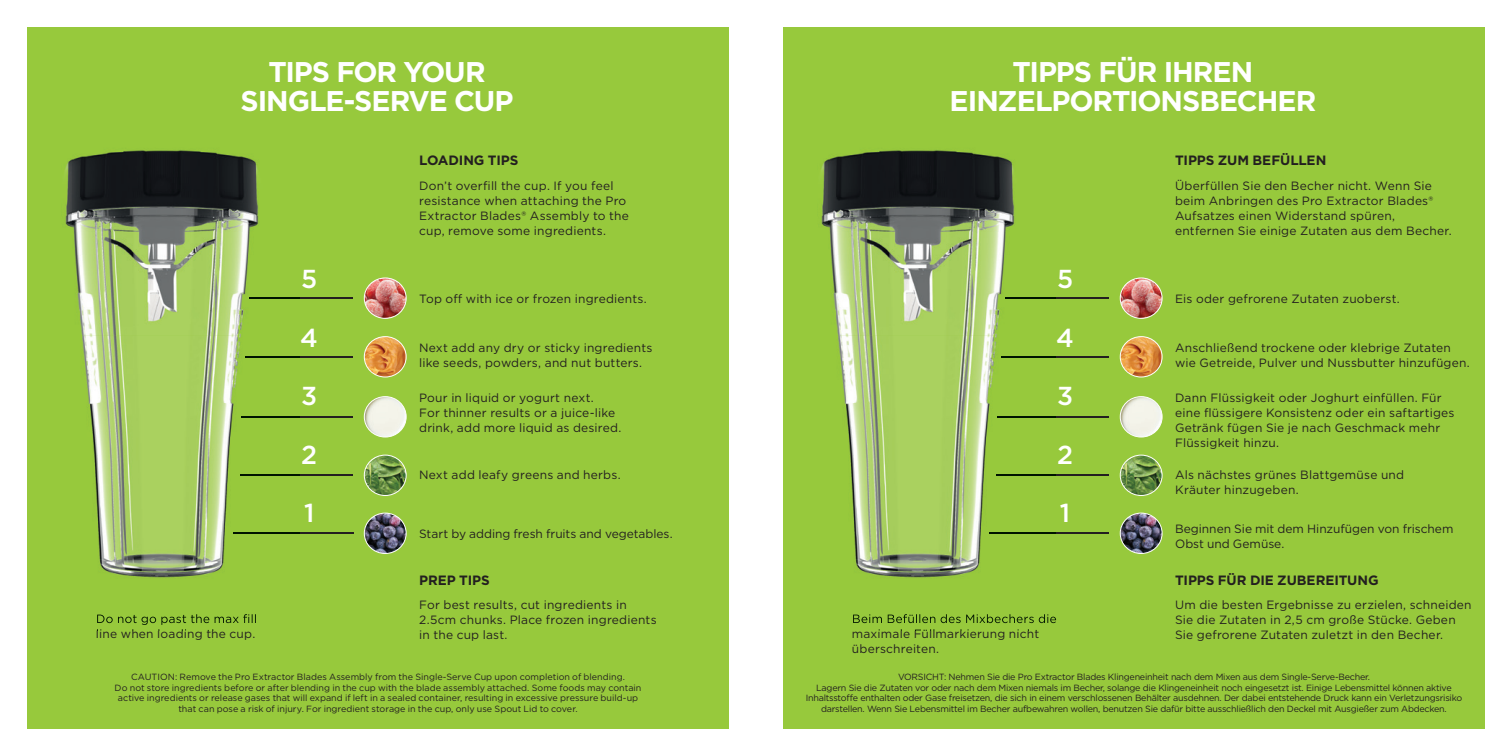
<style>
.page{position:relative;width:1512px;height:756px;background:#fff}
.page>*{position:absolute;margin:0;border:0;box-sizing:border-box;transform-origin:0 0}
.t1{font:700 28.5px/28.5px "Gotham";letter-spacing:-.035em;color:#fff;text-align:center}
.t2{font:500 25.95px "Gotham";color:#fff}
.t3{font:700 13.5px "Gotham";letter-spacing:-.005em;color:#231f20}
.t4{font:12px/15px "Gotham";letter-spacing:.015em;color:#231f20}
.t5{font:12px/15px "Gotham";letter-spacing:-.005em;color:#231f20}
.t6{font:9px/10.5px "Gotham";letter-spacing:-.025em;color:#231f20;text-align:center}
.t7{font:9px/10.5px "Gotham";color:#231f20;text-align:center}
</style>
<div class="page">
<div style="left:27px;top:27px;width:702px;height:702px;background:#97c93c"></div>
<hr style="left:234px;top:533px;width:119px;height:1px;background:#231f20">
<img style="left:364px;top:513px;width:42px;height:40px">
<div style="left:364px;top:513px;width:42px;height:41px;border:1px solid #fff;border-radius:50%"></div>
<hr style="left:249px;top:298px;width:104px;height:1px;background:#231f20">
<img style="left:364px;top:278px;width:42px;height:40px">
<div style="left:364px;top:278px;width:42px;height:41px;border:1px solid #fff;border-radius:50%"></div>
<hr style="left:246px;top:356px;width:107px;height:1px;background:#231f20">
<img style="left:364px;top:337px;width:42px;height:40px">
<div style="left:364px;top:336px;width:42px;height:41px;border:1px solid #fff;border-radius:50%"></div>
<hr style="left:241px;top:416px;width:112px;height:1px;background:#231f20">
<img style="left:364px;top:397px;width:42px;height:40px">
<div style="left:364px;top:396px;width:42px;height:41px;border:1px solid #fff;border-radius:50%"></div>
<hr style="left:240px;top:475px;width:113px;height:1px;background:#231f20">
<img style="left:364px;top:455px;width:42px;height:41px">
<div style="left:364px;top:455px;width:42px;height:41px;border:1px solid #fff;border-radius:50%"></div>
<img style="left:65px;top:150px;width:234px;height:428px">
<img style="left:234px;top:533px;width:65px;height:1px">
<img style="left:249px;top:298px;width:50px;height:1px">
<img style="left:246px;top:356px;width:53px;height:1px">
<img style="left:241px;top:416px;width:58px;height:1px">
<img style="left:240px;top:475px;width:59px;height:1px">
<img style="left:97px;top:614px;width:159px;height:11px">
<img style="left:97px;top:629px;width:117px;height:2px">
<div style="left:783px;top:27px;width:702px;height:702px;background:#97c93c"></div>
<hr style="left:990px;top:533px;width:119px;height:1px;background:#231f20">
<img style="left:1120px;top:513px;width:42px;height:40px">
<div style="left:1120px;top:513px;width:42px;height:41px;border:1px solid #fff;border-radius:50%"></div>
<hr style="left:1005px;top:298px;width:104px;height:1px;background:#231f20">
<img style="left:1120px;top:278px;width:42px;height:40px">
<div style="left:1120px;top:278px;width:42px;height:41px;border:1px solid #fff;border-radius:50%"></div>
<hr style="left:1002px;top:356px;width:107px;height:1px;background:#231f20">
<img style="left:1120px;top:337px;width:42px;height:40px">
<div style="left:1120px;top:336px;width:42px;height:41px;border:1px solid #fff;border-radius:50%"></div>
<hr style="left:997px;top:416px;width:112px;height:1px;background:#231f20">
<img style="left:1120px;top:397px;width:42px;height:40px">
<div style="left:1120px;top:396px;width:42px;height:41px;border:1px solid #fff;border-radius:50%"></div>
<hr style="left:996px;top:475px;width:113px;height:1px;background:#231f20">
<img style="left:1120px;top:455px;width:42px;height:41px">
<div style="left:1120px;top:455px;width:42px;height:41px;border:1px solid #fff;border-radius:50%"></div>
<img style="left:821px;top:150px;width:234px;height:474px">
<img style="left:990px;top:533px;width:65px;height:1px">
<img style="left:1005px;top:298px;width:50px;height:1px">
<img style="left:1002px;top:356px;width:53px;height:1px">
<img style="left:997px;top:416px;width:58px;height:1px">
<img style="left:996px;top:475px;width:59px;height:1px">
<img style="left:853px;top:614px;width:202px;height:9px">
<img style="left:878px;top:629px;width:159px;height:2px">
<h1 class="t1" style="left:241px;top:58px;width:274px">TIPS FOR YOUR<br>SINGLE-SERVE CUP</h1>
<p class="t3" style="left:419px;top:152px;width:101px">LOADING TIPS</p>
<p class="t4" style="left:96px;top:626px;width:161px">line when loading the cup.</p>
<h2 class="t2" style="left:301px;top:262px;width:18px">5</h2>
<h2 class="t2" style="left:300px;top:321px;width:19px">4</h2>
<h2 class="t2" style="left:301px;top:379px;width:18px">3</h2>
<h2 class="t2" style="left:301px;top:438px;width:17px">2</h2>
<h2 class="t2" style="left:304px;top:496px;width:12px">1</h2>
<p class="t4" style="left:419px;top:178px;width:211px">Don’t overfill the cup. If you feel resistance when attaching the Pro Extractor Blades® Assembly to the cup, remove some ingredients.</p>
<p class="t4" style="left:419px;top:291px;width:229px">Top off with ice or frozen ingredients.</p>
<p class="t4" style="left:419px;top:340px;width:235px">Next add any dry or sticky ingredients like seeds, powders, and nut butters.</p>
<p class="t4" style="left:419px;top:390px;width:204px">Pour in liquid or yogurt next.<br>For thinner results or a juice-like drink, add more liquid as desired.</p>
<p class="t4" style="left:419px;top:467px;width:203px">Next add leafy greens and herbs.</p>
<p class="t5" style="left:419px;top:526px;width:255px">Start by adding fresh fruits and vegetables.</p>
<p class="t3" style="left:419px;top:572px;width:72px">PREP TIPS</p>
<p class="t4" style="left:419px;top:597px;width:239px">For best results, cut ingredients in<br>2.5cm chunks. Place frozen ingredients in the cup last.</p>
<p class="t7" style="left:115px;top:671px;width:528px">CAUTION: Remove the Pro Extractor Blades Assembly from the Single-Serve Cup upon completion of blending.<br>Do not store ingredients before or after blending in the cup with the blade assembly attached. Some foods may contain active ingredients or release gases that will expand if left in a sealed container, resulting in excessive pressure build-up that can pose a risk of injury. For ingredient storage in the cup, only use Spout Lid to cover.</p>
<h1 class="t1" style="left:950px;top:58px;width:368px">TIPPS FÜR IHREN<br>EINZELPORTIONSBECHER</h1>
<p class="t3" style="left:1175px;top:152px;width:153px">TIPPS ZUM BEFÜLLEN</p>
<h2 class="t2" style="left:1057px;top:262px;width:18px">5</h2>
<h2 class="t2" style="left:1056px;top:321px;width:19px">4</h2>
<h2 class="t2" style="left:1057px;top:379px;width:18px">3</h2>
<h2 class="t2" style="left:1057px;top:438px;width:17px">2</h2>
<h2 class="t2" style="left:1060px;top:496px;width:12px">1</h2>
<p class="t4" style="left:852px;top:626px;width:189px">maximale Füllmarkierung nicht überschreiten.</p>
<p class="t4" style="left:1175px;top:178px;width:278px">Überfüllen Sie den Becher nicht. Wenn Sie beim Anbringen des Pro Extractor Blades® Aufsatzes einen Widerstand spüren, entfernen Sie einige Zutaten aus dem Becher.</p>
<p class="t4" style="left:1175px;top:291px;width:226px">Eis oder gefrorene Zutaten zuoberst.</p>
<p class="t4" style="left:1175px;top:340px;width:296px">Anschließend trockene oder klebrige Zutaten wie Getreide, Pulver und Nussbutter hinzufügen.</p>
<p class="t4" style="left:1175px;top:390px;width:281px">Dann Flüssigkeit oder Joghurt einfüllen. Für eine flüssigere Konsistenz oder ein saftartiges Getränk fügen Sie je nach Geschmack mehr Flüssigkeit hinzu.</p>
<p class="t4" style="left:1175px;top:467px;width:231px">Als nächstes grünes Blattgemüse und<br>Kräuter hinzugeben.</p>
<p class="t5" style="left:1175px;top:521px;width:280px">Beginnen Sie mit dem Hinzufügen von frischem<br>Obst und Gemüse.</p>
<p class="t3" style="left:1175px;top:572px;width:205px">TIPPS FÜR DIE ZUBEREITUNG</p>
<p class="t4" style="left:1175px;top:597px;width:298px">Um die besten Ergebnisse zu erzielen, schneiden<br>Sie die Zutaten in 2,5 cm große Stücke. Geben<br>Sie gefrorene Zutaten zuletzt in den Becher.</p>
<p class="t6" style="left:806px;top:671px;width:658px">VORSICHT: Nehmen Sie die Pro Extractor Blades Klingeneinheit nach dem Mixen aus dem Single-Serve-Becher.<br>Lagern Sie die Zutaten vor oder nach dem Mixen niemals im Becher, solange die Klingeneinheit noch eingesetzt ist. Einige Lebensmittel können aktive Inhaltsstoffe enthalten oder Gase freisetzen, die sich in einem verschlossenen Behälter ausdehnen. Der dabei entstehende Druck kann ein Verletzungsrisiko darstellen. Wenn Sie Lebensmittel im Becher aufbewahren wollen, benutzen Sie dafür bitte ausschließlich den Deckel mit Ausgießer zum Abdecken.</p>
</div>
